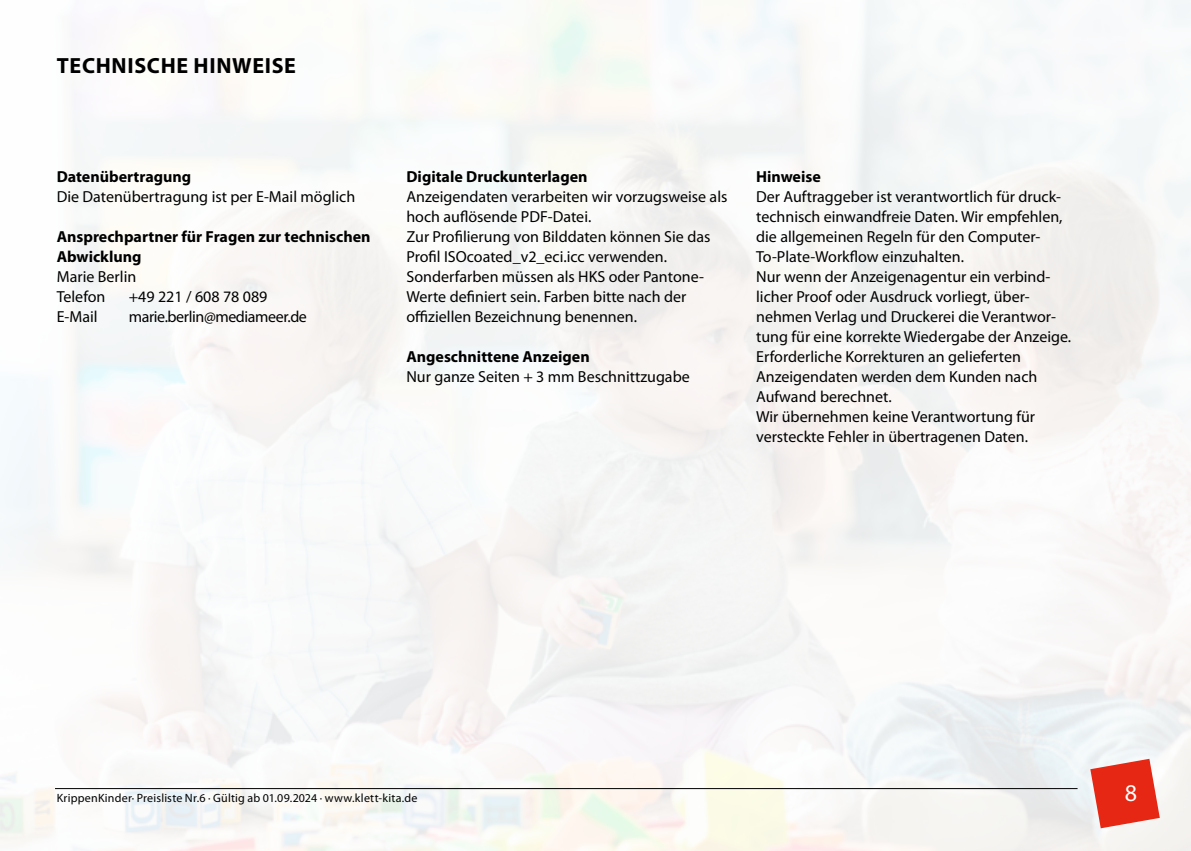
<style>
.page{position:relative;width:1191px;height:851px;background:#fff}
.page>*{position:absolute;margin:0;border:0;box-sizing:border-box;transform-origin:0 0}
.t1{font:24px "Myriad Pro";color:#fff}
.t2{font:700 22px "Myriad Pro";letter-spacing:.03em;color:#000}
.t3{font:16px/20px "Myriad Pro";color:#000}
.t4{font:700 16px/20px "Myriad Pro";color:#000}
.t5{font:16px "Myriad Pro";letter-spacing:-.025em;color:#000}
.t6{font:12px "Myriad Pro";letter-spacing:.02em;color:#000}
</style>
<div class="page">
<img style="left:0;top:0;width:1191px;height:850px">
<svg style="left:1090px;top:758px;width:69px;height:70px"></svg>
<hr style="left:55px;top:788px;width:1022px;height:1px;background:#000">
<h2 class="t2" style="left:57px;top:51px;width:241px">TECHNISCHE HINWEISE</h2>
<p class="t4" style="left:57px;top:166px;width:136px">Datenübertragung</p>
<p class="t3" style="left:57px;top:186px;width:300px">Die Datenübertragung ist per E-Mail möglich</p>
<p class="t4" style="left:57px;top:226px;width:315px">Ansprechpartner für Fragen zur technischen<br>Abwicklung</p>
<p class="t3" style="left:57px;top:266px;width:81px">Marie Berlin<br>Telefon</p>
<p class="t3" style="left:129px;top:286px;width:140px">+49 221 / 608 78 089</p>
<p class="t3" style="left:57px;top:306px;width:42px">E-Mail</p>
<p class="t5" style="left:129px;top:307px;width:180px">marie.berlin@mediameer.de</p>
<p class="t4" style="left:406px;top:166px;width:183px">Digitale Druckunterlagen</p>
<p class="t3" style="left:406px;top:186px;width:322px">Anzeigendaten verarbeiten wir vorzugsweise als hoch auflösende PDF-Datei.<br>Zur Profilierung von Bilddaten können Sie das Profil ISOcoated_v2_eci.icc verwenden.<br>Sonderfarben müssen als HKS oder Pantone-Werte definiert sein. Farben bitte nach der offiziellen Bezeichnung benennen.</p>
<p class="t4" style="left:406px;top:346px;width:185px">Angeschnittene Anzeigen</p>
<p class="t3" style="left:406px;top:366px;width:285px">Nur ganze Seiten + 3 mm Beschnittzugabe</p>
<p class="t4" style="left:756px;top:166px;width:66px">Hinweise</p>
<p class="t3" style="left:756px;top:186px;width:316px">Der Auftraggeber ist verantwortlich für druck&shy;technisch einwandfreie Daten. Wir empfehlen, die allgemeinen Regeln für den Computer-To-Plate-Workflow einzuhalten.<br>Nur wenn der Anzeigenagentur ein verbind&shy;licher Proof oder Ausdruck vorliegt, über&shy;nehmen Verlag und Druckerei die Verantwor&shy;tung für eine korrekte Wiedergabe der Anzeige.<br>Erforderliche Korrekturen an gelieferten Anzeigendaten werden dem Kunden nach Aufwand berechnet.<br>Wir übernehmen keine Verantwortung für versteckte Fehler in übertragenen Daten.</p>
<p class="t6" style="left:57px;top:790px;width:362px">KrippenKinder· Preisliste Nr.6 · Gültig ab 01.09.2024 · www.klett-kita.de</p>
<h1 class="t1" style="left:1124px;top:778px;width:14px">8</h1>
</div>
